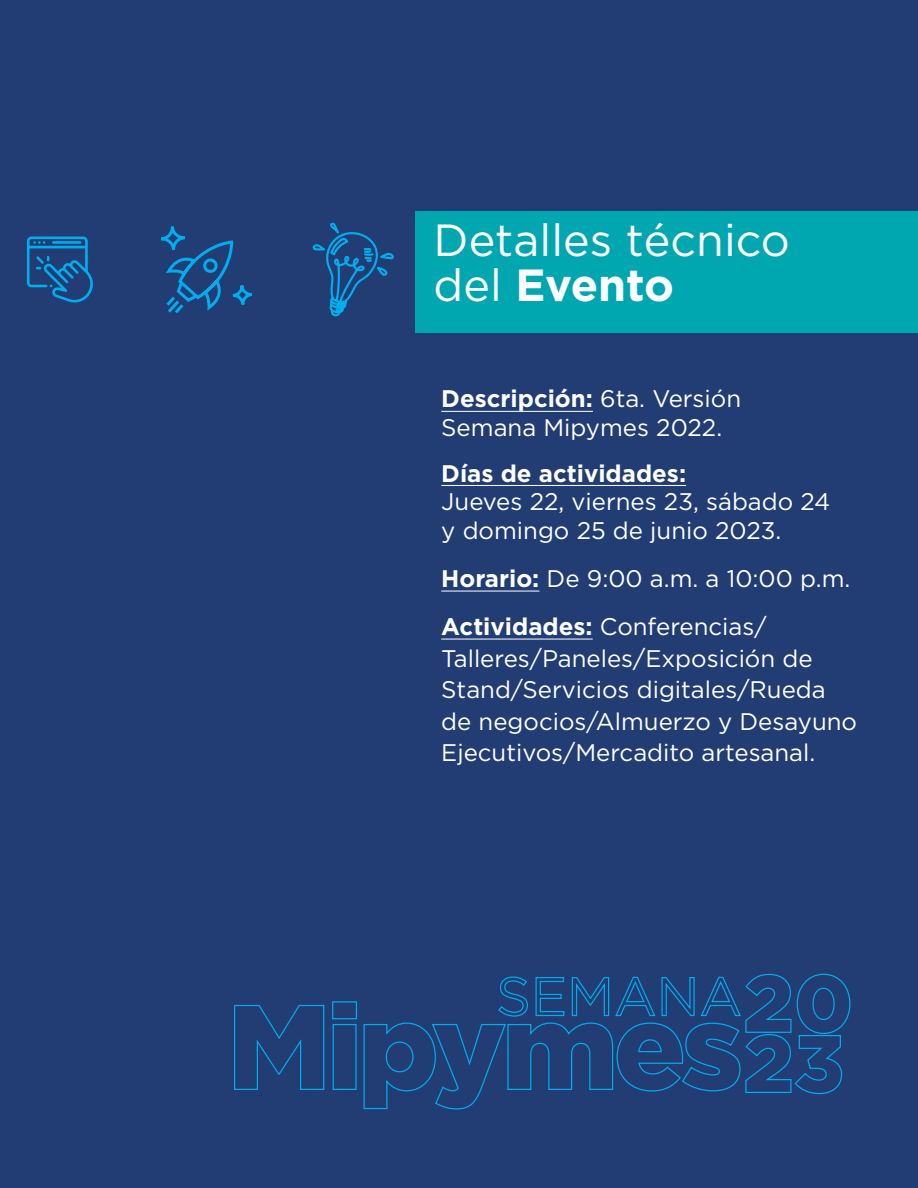
<style>
.page{position:relative;width:918px;height:1188px;background:#213d73}
.page>*{position:absolute;margin:0;border:0;box-sizing:border-box;transform-origin:0 0}
.t1{font:45px/45px "Gotham Pro";color:#fff}
.t2{font:24px/31.5px "Gotham Pro";color:#fff}
.t3{font:700 24px "Gotham Pro";color:#fff}
.s1{font-weight:700}
</style>
<div class="page">
<hr style="left:441px;top:411px;width:152px;height:1px;background:#fff">
<hr style="left:441px;top:485px;width:245px;height:1px;background:#fff">
<hr style="left:441px;top:591px;width:98px;height:1px;background:#fff">
<hr style="left:441px;top:639px;width:152px;height:1px;background:#fff">
<div style="left:416px;top:212px;width:502px;height:121px;background:#00a7b0"></div>
<svg style="left:161px;top:226px;width:91px;height:88px"></svg>
<svg style="left:27px;top:237px;width:66px;height:66px"></svg>
<svg style="left:312px;top:222px;width:82px;height:95px"></svg>
<svg style="left:234px;top:1004px;width:91px;height:86px"></svg>
<svg style="left:332px;top:973px;width:519px;height:137px"></svg>
<h1 class="t1" style="left:434px;top:218px;width:358px">Detalles técnico del <span class="s1">Evento</span></h1>
<p class="t2" style="left:441px;top:385px;width:301px;line-height:28.8px"><span class="s1">Descripción:</span> 6ta. Versión<br>Semana Mipymes 2022.</p>
<p class="t3" style="left:441px;top:459px;width:246px">Días de actividades:</p>
<p class="t2" style="left:441px;top:487px;width:391px;line-height:28.8px">Jueves 22, viernes 23, sábado 24 y domingo 25 de junio 2023.</p>
<p class="t2" style="left:441px;top:555px;width:411px;line-height:48px"><span class="s1">Horario:</span> De 9:00 a.m. a 10:00 p.m.<br><span class="s1">Actividades:</span> Conferencias/</p>
<p class="t2" style="left:441px;top:642px;width:417px">Talleres/Paneles/Exposición de Stand/Servicios digitales/Rueda de negocios/Almuerzo y Desayuno Ejecutivos/Mercadito artesanal.</p>
</div>
